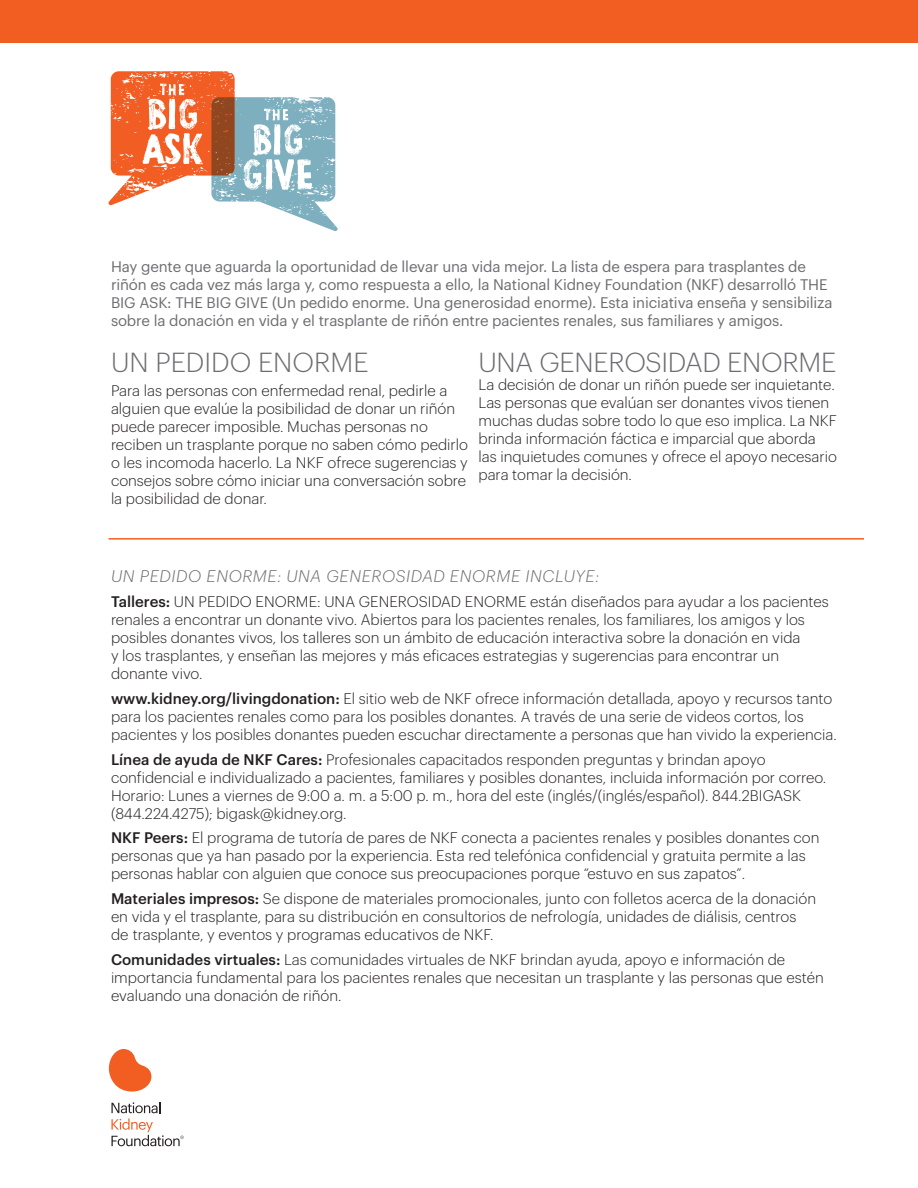
<style>
.page{position:relative;width:918px;height:1188px;background:#fff}
.page>*{position:absolute;margin:0;border:0;box-sizing:border-box;transform-origin:0 0}
.t1{font:300 27px "Graphik";letter-spacing:-.01em;color:#6c6d70}
.t2{font:italic 300 16.5px "Graphik";letter-spacing:.035em;color:#6c6d70}
.t3{font:300 15px/18px "Graphik";color:#231f20}
.t4{font:15px/18px "Graphik";letter-spacing:-.01em;color:#6c6d70}
.s1{font-weight:500}
</style>
<div class="page">
<hr style="left:109px;top:538px;width:755px;height:2px;background:#f25d21">
<div style="left:0;top:0;width:918px;height:42px;background:#f25d21"></div>
<svg style="left:109px;top:71px;width:229px;height:160px"></svg>
<svg style="left:109px;top:1049px;width:42px;height:43px"></svg>
<svg style="left:111px;top:1102px;width:73px;height:44px"></svg>
<p class="t4" style="left:111px;top:256px;width:723px">Hay gente que aguarda la oportunidad de llevar una vida mejor. La lista de espera para trasplantes de riñón es cada vez más larga y, como respuesta a ello, la National Kidney Foundation (NKF) desarrolló THE BIG ASK: THE BIG GIVE (Un pedido enorme. Una generosidad enorme). Esta iniciativa enseña y sensibiliza sobre la donación en vida y el trasplante de riñón entre pacientes renales, sus familiares y amigos.</p>
<p class="t1" style="left:111px;top:342px;width:259px">UN PEDIDO ENORME</p>
<p class="t3" style="left:111px;top:381px;width:358px">Para las personas con enfermedad renal, pedirle a alguien que evalúe la posibilidad de donar un riñón puede parecer imposible. Muchas personas no reciben un trasplante porque no saben cómo pedirlo o les incomoda hacerlo. La NKF ofrece sugerencias y consejos sobre cómo iniciar una conversación sobre la posibilidad de donar.</p>
<p class="t1" style="left:478px;top:342px;width:360px">UNA GENEROSIDAD ENORME</p>
<p class="t3" style="left:478px;top:374px;width:360px">La decisión de donar un riñón puede ser inquietante.<br>Las personas que evalúan ser donantes vivos tienen muchas dudas sobre todo lo que eso implica. La NKF brinda información fáctica e imparcial que aborda las inquietudes comunes y ofrece el apoyo necesario para tomar la decisión.</p>
<p class="t2" style="left:111px;top:564px;width:490px">UN PEDIDO ENORME: UNA GENEROSIDAD ENORME INCLUYE:</p>
<p class="t3" style="left:111px;top:592px;width:719px"><span class="s1">Talleres:</span> UN PEDIDO ENORME: UNA GENEROSIDAD ENORME están diseñados para ayudar a los pacientes renales a encontrar un donante vivo. Abiertos para los pacientes renales, los familiares, los amigos y los posibles donantes vivos, los talleres son un ámbito de educación interactiva sobre la donación en vida<br>y los trasplantes, y enseñan las mejores y más eficaces estrategias y sugerencias para encontrar un donante vivo.</p>
<p class="t3" style="left:111px;top:688px;width:727px"><span class="s1">www.kidney.org/livingdonation:</span> El sitio web de NKF ofrece información detallada, apoyo y recursos tanto para los pacientes renales como para los posibles donantes. A través de una serie de videos cortos, los pacientes y los posibles donantes pueden escuchar directamente a personas que han vivido la experiencia.</p>
<p class="t3" style="left:111px;top:749px;width:717px"><span class="s1">Línea de ayuda de NKF Cares:</span> Profesionales capacitados responden preguntas y brindan apoyo confidencial e individualizado a pacientes, familiares y posibles donantes, incluida información por correo.<br>Horario: Lunes a viernes de 9:00 a. m. a 5:00 p. m., hora del este (inglés/(inglés/español). 844.2BIGASK (844.224.4275); bigask@kidney.org.</p>
<p class="t3" style="left:111px;top:828px;width:710px"><span class="s1">NKF Peers:</span> El programa de tutoría de pares de NKF conecta a pacientes renales y posibles donantes con personas que ya han pasado por la experiencia. Esta red telefónica confidencial y gratuita permite a las personas hablar con alguien que conoce sus preocupaciones porque “estuvo en sus zapatos”.</p>
<p class="t3" style="left:111px;top:889px;width:707px"><span class="s1">Materiales impresos:</span> Se dispone de materiales promocionales, junto con folletos acerca de la donación en vida y el trasplante, para su distribución en consultorios de nefrología, unidades de diálisis, centros de trasplante, y eventos y programas educativos de NKF.</p>
<p class="t3" style="left:111px;top:949px;width:714px"><span class="s1">Comunidades virtuales:</span> Las comunidades virtuales de NKF brindan ayuda, apoyo e información de importancia fundamental para los pacientes renales que necesitan un trasplante y las personas que estén evaluando una donación de riñón.</p>
</div>
